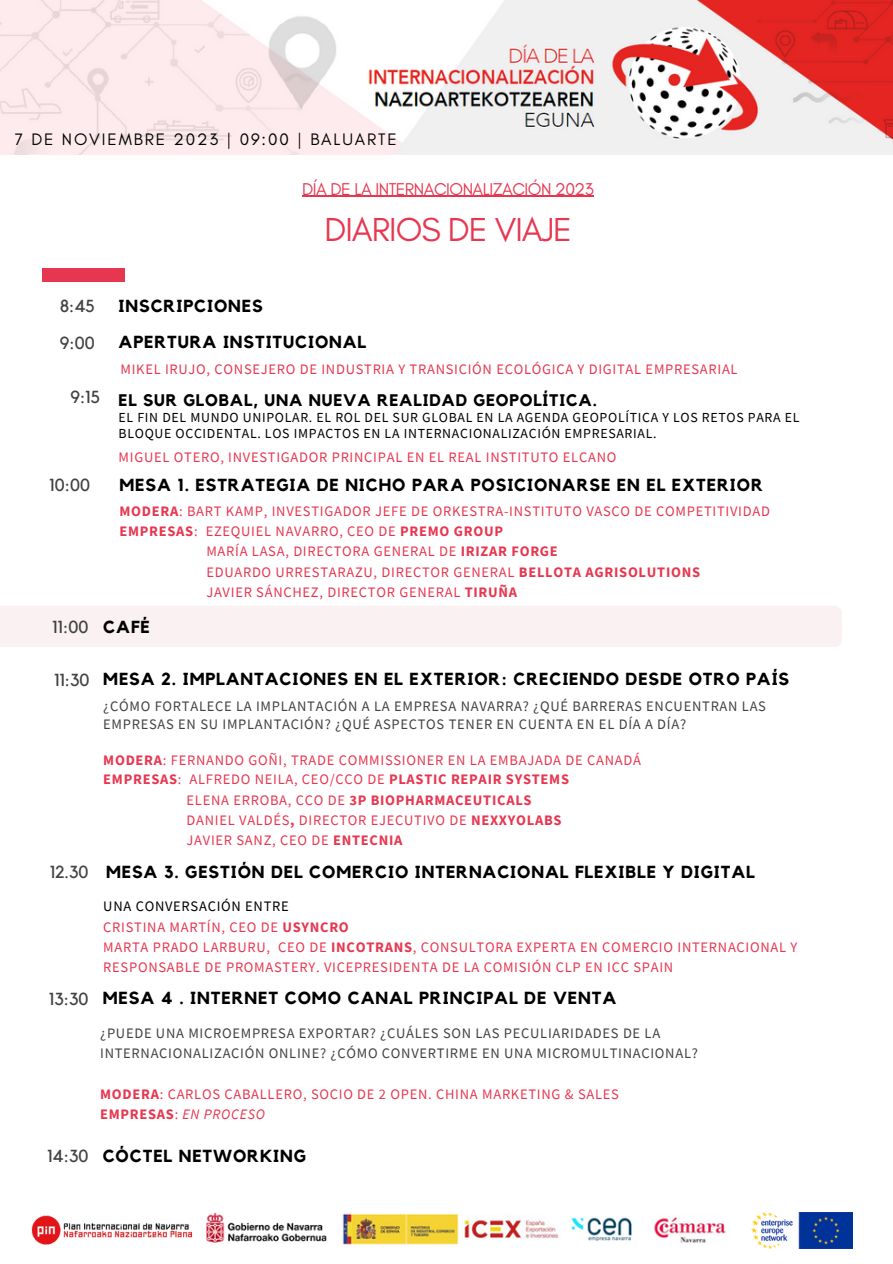
<style>
.page{position:relative;width:893px;height:1264px;background:#fff}
.page>*{position:absolute;margin:0;border:0;box-sizing:border-box;transform-origin:0 0}
.t1{font:33.9px "Glacial Indifference";letter-spacing:-.03em;color:#e73750}
.t2{font:700 17.4px "Kollektif";letter-spacing:.05em;color:#000}
.t3{font:17.4px "Kollektif";color:#424242}
.t4{font:17.4px "Glacial Indifference";letter-spacing:-.03em;color:#e73750}
.t5{font:16.95px "Glacial Indifference";letter-spacing:.11em;color:#000}
.t6{font:700 16.65px "Kollektif";letter-spacing:.05em;color:#000}
.t7{font:14.55px/20.2px "Source Sans Pro";letter-spacing:.05em;color:#e73750}
.t8{font:14.55px/18px "Source Sans Pro";letter-spacing:.05em;color:#424242}
.t9{font:700 14.55px "Source Sans Pro";letter-spacing:.05em;color:#e73750}
.t10{font:14.55px "Source Sans Pro";letter-spacing:.05em;color:#000}
.t11{font:italic 14.55px "Source Sans Pro";letter-spacing:.05em;color:#e73750}
.t12{font:13.8px/16.2px "Source Sans Pro";letter-spacing:.05em;color:#000}
.s1{font-weight:700}
.s2{font-weight:400}
.s3{font-weight:700;font-style:normal}
.s4{font-style:normal}
</style>
<div class="page">
<div style="left:42px;top:269px;width:82px;height:12px;background:#e73750"></div>
<img style="left:0;top:0;width:892px;height:155px">
<div style="left:0;top:606px;width:842px;height:41px;background:#faf1f2"></div>
<img style="left:206px;top:1212px;width:520px;height:33px">
<img style="left:31px;top:1215px;width:162px;height:30px">
<img style="left:751px;top:1212px;width:101px;height:36px">
<hr style="left:302px;top:196px;width:291px;height:1px;background:#e73750">
<p class="t5" style="left:15px;top:129px;width:383px">7 DE NOVIEMBRE 2023 | 09:00 | BALUARTE</p>
<p class="t3" style="left:60px;top:298px;width:36px">8:45</p>
<p class="t2" style="left:119px;top:298px;width:146px">INSCRIPCIONES</p>
<p class="t4" style="left:302px;top:178px;width:293px">DÍA DE LA INTERNACIONALIZACIÓN 2023</p>
<p class="t1" style="left:324px;top:208px;width:249px">DIARIOS DE VIAJE</p>
<p class="t3" style="left:60px;top:334px;width:37px">9:00</p>
<p class="t2" style="left:119px;top:334px;width:249px">APERTURA INSTITUCIONAL</p>
<p class="t7" style="left:120px;top:358px;width:618px">MIKEL IRUJO, CONSEJERO DE INDUSTRIA Y TRANSICIÓN ECOLÓGICA Y DIGITAL EMPRESARIAL</p>
<p class="t3" style="left:71px;top:389px;width:31px">9:15</p>
<p class="t6" style="left:119px;top:392px;width:480px">EL SUR GLOBAL, UNA NUEVA REALIDAD GEOPOLÍTICA.</p>
<p class="t12" style="left:119px;top:409px;width:682px">EL FIN DEL MUNDO UNIPOLAR. EL ROL DEL SUR GLOBAL EN LA AGENDA GEOPOLÍTICA Y LOS RETOS PARA EL<br>BLOQUE OCCIDENTAL. LOS IMPACTOS EN LA INTERNACIONALIZACIÓN EMPRESARIAL.</p>
<p class="t7" style="left:119px;top:446px;width:499px">MIGUEL OTERO, INVESTIGADOR PRINCIPAL EN EL REAL INSTITUTO ELCANO</p>
<p class="t3" style="left:49px;top:477px;width:42px">10:00</p>
<p class="t2" style="left:119px;top:477px;width:645px">MESA 1. ESTRATEGIA DE NICHO PARA POSICIONARSE EN EL EXTERIOR</p>
<p class="t3" style="left:53px;top:619px;width:37px">11:00</p>
<p class="t7" style="left:119px;top:500px;width:652px"><span class="s1">MODERA</span>: BART KAMP, INVESTIGADOR JEFE DE ORKESTRA-INSTITUTO VASCO DE COMPETITIVIDAD</p>
<p class="t7" style="left:119px;top:521px;width:385px"><span class="s1">EMPRESAS</span>: EZEQUIEL NAVARRO, CEO DE <span class="s1">PREMO GROUP</span></p>
<p class="t7" style="left:206px;top:541px;width:353px">MARÍA LASA, DIRECTORA GENERAL DE <span class="s1">IRIZAR FORGE</span></p>
<p class="t7" style="left:206px;top:561px;width:495px">EDUARDO URRESTARAZU, DIRECTOR GENERAL <span class="s1">BELLOTA AGRISOLUTIONS</span></p>
<p class="t7" style="left:206px;top:581px;width:312px">JAVIER SÁNCHEZ, DIRECTOR GENERAL <span class="s1">TIRUÑA</span></p>
<p class="t2" style="left:103px;top:619px;width:48px">CAFÉ</p>
<p class="t3" style="left:54px;top:672px;width:37px">11:30</p>
<p class="t2" style="left:103px;top:670px;width:687px">MESA 2. IMPLANTACIONES EN EL EXTERIOR: CRECIENDO DESDE OTRO PAÍS</p>
<p class="t8" style="left:103px;top:697px;width:664px">¿CÓMO FORTALECE LA IMPLANTACIÓN A LA EMPRESA NAVARRA? ¿QUÉ BARRERAS ENCUENTRAN LAS<br>EMPRESAS EN SU IMPLANTACIÓN? ¿QUÉ ASPECTOS TENER EN CUENTA EN EL DÍA A DÍA?</p>
<p class="t7" style="left:103px;top:750px;width:539px"><span class="s1">MODERA</span>: FERNANDO GOÑI, TRADE COMMISSIONER EN LA EMBAJADA DE CANADÁ</p>
<p class="t9" style="left:103px;top:770px;width:467px">EMPRESAS<span class="s2">: ALFREDO NEILA, CEO/CCO DE</span> PLASTIC REPAIR SYSTEMS</p>
<p class="t9" style="left:186px;top:790px;width:346px"><span class="s2">ELENA ERROBA, CCO DE</span> 3P BIOPHARMACEUTICALS</p>
<p class="t7" style="left:186px;top:809px;width:376px">DANIEL VALDÉS<span class="s1">,</span> DIRECTOR EJECUTIVO DE <span class="s1">NEXXYOLABS</span></p>
<p class="t7" style="left:186px;top:829px;width:217px">JAVIER SANZ, CEO DE <span class="s1">ENTECNIA</span></p>
<p class="t3" style="left:50px;top:863px;width:40px">12.30</p>
<p class="t3" style="left:49px;top:990px;width:41px">13:30</p>
<p class="t2" style="left:106px;top:863px;width:650px">MESA 3. GESTIÓN DEL COMERCIO INTERNACIONAL FLEXIBLE Y DIGITAL</p>
<p class="t10" style="left:103px;top:897px;width:187px">UNA CONVERSACIÓN ENTRE</p>
<p class="t7" style="left:103px;top:916px;width:247px">CRISTINA MARTÍN, CEO DE <span class="s1">USYNCRO</span></p>
<p class="t7" style="left:103px;top:936px;width:695px">MARTA PRADO LARBURU, CEO DE <span class="s1">INCOTRANS</span>, CONSULTORA EXPERTA EN COMERCIO INTERNACIONAL Y<br>RESPONSABLE DE PROMASTERY. VICEPRESIDENTA DE LA COMISIÓN CLP EN ICC SPAIN</p>
<p class="t2" style="left:103px;top:989px;width:515px">MESA 4 . INTERNET COMO CANAL PRINCIPAL DE VENTA</p>
<p class="t8" style="left:100px;top:1022px;width:599px;line-height:20.2px">¿PUEDE UNA MICROEMPRESA EXPORTAR? ¿CUÁLES SON LAS PECULIARIDADES DE LA<br>INTERNACIONALIZACIÓN ONLINE? ¿CÓMO CONVERTIRME EN UNA MICROMULTINACIONAL?</p>
<p class="t7" style="left:100px;top:1083px;width:520px"><span class="s1">MODERA</span>: CARLOS CABALLERO, SOCIO DE 2 OPEN. CHINA MARKETING &amp; SALES</p>
<p class="t11" style="left:100px;top:1104px;width:166px"><span class="s3">EMPRESAS</span><span class="s4">:</span> EN PROCESO</p>
<p class="t3" style="left:47px;top:1147px;width:43px">14:30</p>
<p class="t2" style="left:103px;top:1147px;width:205px">CÓCTEL NETWORKING</p>
</div>
